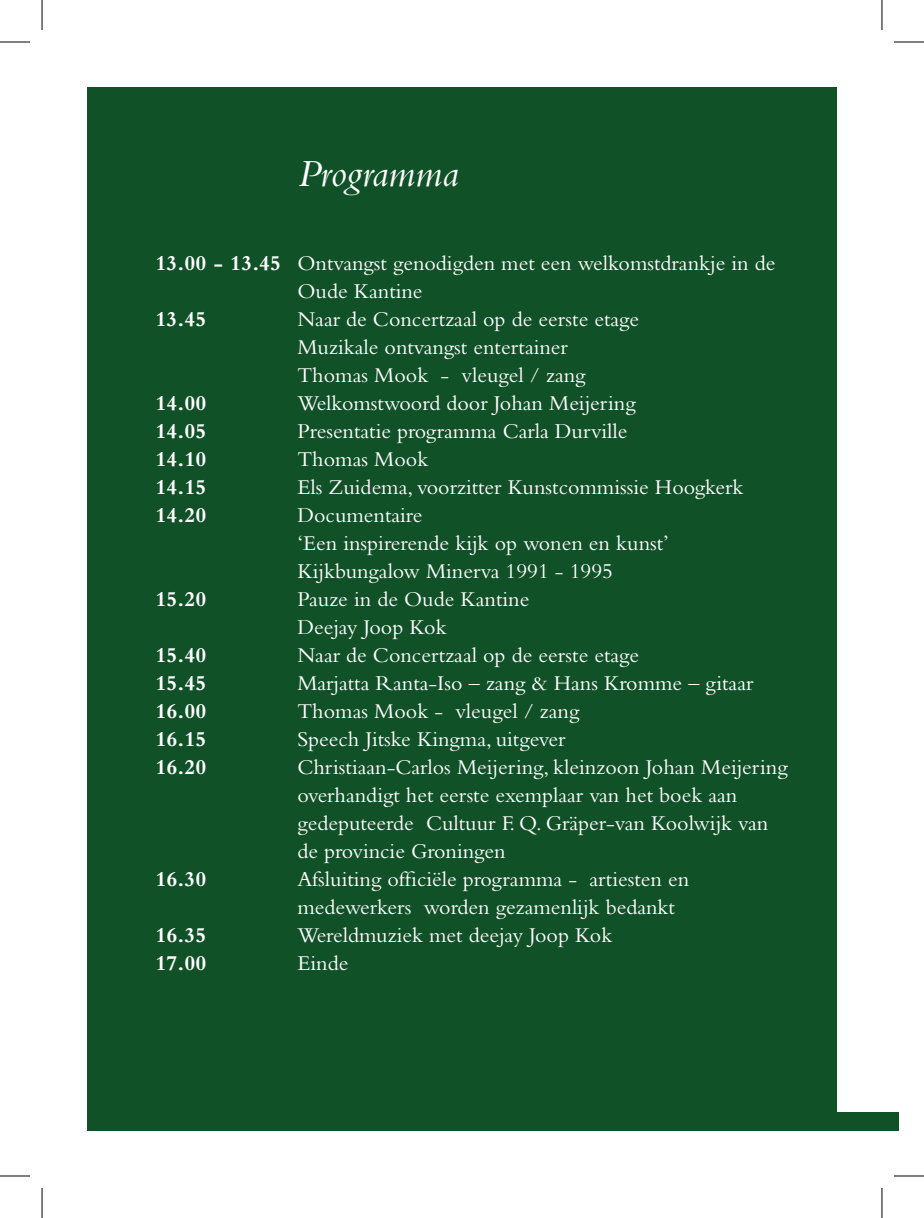
<style>
.page{position:relative;width:924px;height:1218px;background:#fff}
.page>*{position:absolute;margin:0;border:0;box-sizing:border-box;transform-origin:0 0}
.t1{font:italic 40px "Bembo";color:#fff}
.t2{font:22px/28px "Bembo";color:#fff}
.t3{font:700 22px "Bembo";color:#fff}
.s1{font-weight:700}
</style>
<div class="page">
<div style="left:87px;top:87px;width:749px;height:1044px;background:#105128"></div>
<div style="left:87px;top:1112px;width:811px;height:19px;background:#105128"></div>
<hr style="left:0;top:42px;width:30px;height:1px;background:#000">
<hr style="left:893px;top:42px;width:30px;height:1px;background:#000">
<hr style="left:0;top:1176px;width:30px;height:1px;background:#000">
<hr style="left:893px;top:1176px;width:30px;height:1px;background:#000">
<hr style="left:42px;top:0;width:1px;height:30px;background:#000">
<hr style="left:42px;top:1188px;width:1px;height:30px;background:#000">
<hr style="left:881px;top:0;width:1px;height:30px;background:#000">
<hr style="left:881px;top:1188px;width:1px;height:30px;background:#000">
<h1 class="t1" style="left:297px;top:150px;width:162px">Programma</h1>
<p class="t2" style="left:297px;top:249px;width:479px;text-indent:-142px"><span class="s1">13.00 - 13.45</span> Ontvangst genodigden met een welkomstdrankje in de<br>Oude Kantine</p>
<p class="t3" style="left:155px;top:307px;width:52px">13.45</p>
<p class="t2" style="left:297px;top:305px;width:343px">Naar de Concertzaal op de eerste etage<br>Muzikale ontvangst entertainer<br>Thomas Mook - vleugel / zang</p>
<p class="t3" style="left:155px;top:391px;width:52px">14.00</p>
<p class="t2" style="left:297px;top:389px;width:339px">Welkomstwoord door Johan Meijering</p>
<p class="t3" style="left:155px;top:419px;width:52px">14.05</p>
<p class="t2" style="left:297px;top:417px;width:331px">Presentatie programma Carla Durville</p>
<p class="t3" style="left:155px;top:447px;width:52px">14.10</p>
<p class="t2" style="left:297px;top:445px;width:132px">Thomas Mook</p>
<p class="t3" style="left:155px;top:475px;width:52px">14.15</p>
<p class="t2" style="left:297px;top:473px;width:447px">Els Zuidema, voorzitter Kunstcommissie Hoogkerk</p>
<p class="t3" style="left:155px;top:503px;width:52px">14.20</p>
<p class="t2" style="left:297px;top:501px;width:373px">Documentaire<br>‘Een inspirerende kijk op wonen en kunst’<br>Kijkbungalow Minerva 1991 - 1995</p>
<p class="t3" style="left:155px;top:587px;width:52px">15.20</p>
<p class="t2" style="left:297px;top:585px;width:233px">Pauze in de Oude Kantine<br>Deejay Joop Kok</p>
<p class="t3" style="left:155px;top:643px;width:52px">15.40</p>
<p class="t2" style="left:297px;top:641px;width:343px">Naar de Concertzaal op de eerste etage</p>
<p class="t3" style="left:155px;top:671px;width:52px">15.45</p>
<p class="t2" style="left:297px;top:669px;width:457px">Marjatta Ranta-Iso – zang &amp; Hans Kromme – gitaar</p>
<p class="t3" style="left:155px;top:699px;width:52px">16.00</p>
<p class="t2" style="left:297px;top:697px;width:283px">Thomas Mook - vleugel / zang</p>
<p class="t3" style="left:155px;top:727px;width:52px">16.15</p>
<p class="t2" style="left:297px;top:725px;width:269px">Speech Jitske Kingma, uitgever</p>
<p class="t3" style="left:155px;top:755px;width:52px">16.20</p>
<p class="t2" style="left:297px;top:753px;width:491px">Christiaan-Carlos Meijering, kleinzoon Johan Meijering overhandigt het eerste exemplaar van het boek aan gedeputeerde Cultuur F. Q. Gräper-van Koolwijk van de provincie Groningen</p>
<p class="t3" style="left:155px;top:867px;width:52px">16.30</p>
<p class="t2" style="left:297px;top:865px;width:393px">Afsluiting officiële programma - artiesten en medewerkers worden gezamenlijk bedankt</p>
<p class="t3" style="left:155px;top:923px;width:52px">16.35</p>
<p class="t2" style="left:297px;top:921px;width:316px">Wereldmuziek met deejay Joop Kok</p>
<p class="t3" style="left:155px;top:951px;width:52px">17.00</p>
<p class="t2" style="left:297px;top:949px;width:52px">Einde</p>
</div>
